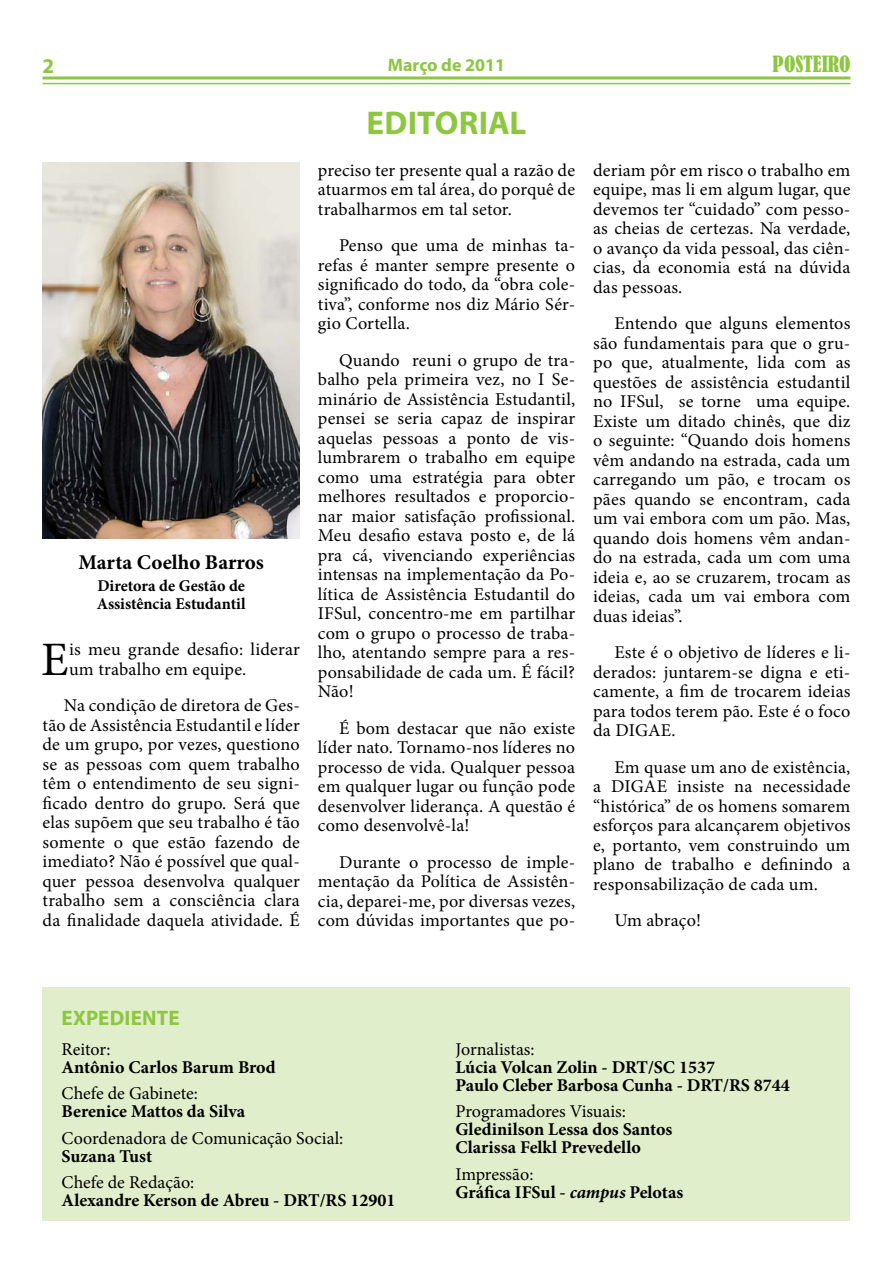
<style>
.page{position:relative;width:893px;height:1263px;background:#fff}
.page>*{position:absolute;margin:0;border:0;box-sizing:border-box;transform-origin:0 0}
.t1{font:48px "Minion Pro";color:#000}
.t2{font:700 33px "Myriad Pro";letter-spacing:.005em;color:#8dc63f}
.t3{font:700 21px "Minion Pro";color:#000}
.t4{font:700 21px "Myriad Pro";letter-spacing:.01em;color:#8dc63f}
.t5{font:condensed 21px "Bernard";color:#8dc63f}
.t6{font:18px/19.5px "Minion Pro";letter-spacing:.01em;color:#000;text-align:justify}
.t7{font:700 18px/18px "Minion Pro";color:#000}
.t8{font:700 18px "Myriad Pro";color:#8dc63f}
.t9{font:700 16.5px/18px "Minion Pro";color:#000}
.s1{font-weight:400}
.s2{font-style:italic}
</style>
<div class="page">
<hr style="left:43px;top:76px;width:807px;height:3px;background:#8dc63f">
<hr style="left:43px;top:83px;width:807px;height:1px;background:#8dc63f">
<div style="left:43px;top:986px;width:807px;height:234px;background:#e0eecb"></div>
<img style="left:43px;top:163px;width:257px;height:375px">
<p class="t4" style="left:43px;top:52px;width:13px">2</p>
<p class="t8" style="left:388px;top:53px;width:119px">Março de 2011</p>
<p class="t5" style="left:773px;top:52px;width:79px">POSTEIRO</p>
<p class="t3" style="left:78px;top:547px;width:187px">Marta Coelho Barros</p>
<p class="t9" style="left:97px;top:576px;width:150px">Diretora de Gestão de<br>Assistência Estudantil</p>
<h1 class="t1" style="left:41px;top:627px;width:29px">E</h1>
<p class="t6" style="left:69px;top:640px;width:232px">is meu grande desafio: liderar um trabalho em equipe.</p>
<p class="t6" style="left:43px;top:696px;width:259px;text-indent:21px">Na condição de diretora de Ges&shy;tão de Assistência Estudantil e líder de um grupo, por vezes, questiono se as pessoas com quem trabalho têm o entendimento de seu signi&shy;ficado dentro do grupo. Será que elas supõem que seu trabalho é tão somente o que estão fazendo de imediato? Não é possível que qual&shy;quer pessoa desenvolva qualquer trabalho sem a consciência clara da finalidade daquela atividade. É</p>
<h2 class="t2" style="left:366px;top:101px;width:162px">EDITORIAL</h2>
<p class="t6" style="left:318px;top:160px;width:259px">preciso ter presente qual a razão de atuarmos em tal área, do porquê de trabalharmos em tal setor.</p>
<p class="t6" style="left:318px;top:236px;width:259px;text-indent:21px">Penso que uma de minhas ta&shy;refas é manter sempre presente o significado do todo, da “obra cole&shy;tiva”, conforme nos diz Mário Sér&shy;gio Cortella.</p>
<p class="t6" style="left:318px;top:350px;width:259px;text-indent:21px">Quando reuni o grupo de tra&shy;balho pela primeira vez, no I Se&shy;minário de Assistência Estudantil, pensei se seria capaz de inspirar aquelas pessoas a ponto de vis&shy;lumbrarem o trabalho em equipe como uma estratégia para obter melhores resultados e proporcio&shy;nar maior satisfação profissional.<br>Meu desafio estava posto e, de lá pra cá, vivenciando experiências intensas na implementação da Po&shy;lítica de Assistência Estudantil do IFSul, concentro-me em partilhar com o grupo o processo de traba&shy;lho, atentando sempre para a res&shy;ponsabilidade de cada um. É fácil?<br>Não!</p>
<p class="t6" style="left:318px;top:718px;width:259px;text-indent:21px">É bom destacar que não existe líder nato. Tornamo-nos líderes no processo de vida. Qualquer pessoa em qualquer lugar ou função pode desenvolver liderança. A questão é como desenvolvê-la!</p>
<p class="t6" style="left:318px;top:852px;width:259px;text-indent:21px">Durante o processo de imple&shy;mentação da Política de Assistên&shy;cia, deparei-me, por diversas vezes, com dúvidas importantes que po-</p>
<p class="t6" style="left:593px;top:160px;width:259px">deriam pôr em risco o trabalho em equipe, mas li em algum lugar, que devemos ter “cuidado” com pesso&shy;as cheias de certezas. Na verdade, o avanço da vida pessoal, das ciên&shy;cias, da economia está na dúvida das pessoas.</p>
<p class="t6" style="left:593px;top:314px;width:259px;text-indent:21px">Entendo que alguns elementos são fundamentais para que o gru&shy;po que, atualmente, lida com as questões de assistência estudantil no IFSul, se torne uma equipe.<br>Existe um ditado chinês, que diz o seguinte: “Quando dois homens vêm andando na estrada, cada um carregando um pão, e trocam os pães quando se encontram, cada um vai embora com um pão. Mas, quando dois homens vêm andan&shy;do na estrada, cada um com uma ideia e, ao se cruzarem, trocam as ideias, cada um vai embora com duas ideias”.</p>
<p class="t6" style="left:593px;top:643px;width:259px;text-indent:21px">Este é o objetivo de líderes e li&shy;derados: juntarem-se digna e eti&shy;camente, a fim de trocarem ideias para todos terem pão. Este é o foco da DIGAE.</p>
<p class="t6" style="left:593px;top:757px;width:259px;text-indent:21px">Em quase um ano de existência, a DIGAE insiste na necessidade “histórica” de os homens somarem esforços para alcançarem objetivos e, portanto, vem construindo um plano de trabalho e definindo a responsabilização de cada um.</p>
<p class="t6" style="left:614px;top:911px;width:88px">Um abraço!</p>
<p class="t4" style="left:62px;top:1004px;width:119px">EXPEDIENTE</p>
<p class="t6" style="left:62px;top:1039px;width:51px">Reitor:</p>
<p class="t7" style="left:62px;top:1058px;width:216px">Antônio Carlos Barum Brod</p>
<p class="t6" style="left:62px;top:1084px;width:138px">Chefe de Gabinete:</p>
<p class="t7" style="left:62px;top:1102px;width:185px">Berenice Mattos da Silva</p>
<p class="t6" style="left:62px;top:1128px;width:283px">Coordenadora de Comunicação Social:</p>
<p class="t7" style="left:62px;top:1147px;width:92px">Suzana Tust</p>
<p class="t6" style="left:62px;top:1173px;width:134px">Chefe de Redação:</p>
<p class="t7" style="left:62px;top:1191px;width:335px">Alexandre Kerson de Abreu - DRT/RS 12901</p>
<p class="t6" style="left:455px;top:1039px;width:81px">Jornalistas:</p>
<p class="t7" style="left:455px;top:1058px;width:336px">Lúcia Volcan Zolin - DRT/SC 1537<br>Paulo Cleber Barbosa Cunha - DRT/RS 8744</p>
<p class="t6" style="left:455px;top:1102px;width:172px">Programadores Visuais:</p>
<p class="t7" style="left:455px;top:1120px;width:219px">Gledinilson Lessa dos Santos<br>Clarissa Felkl Prevedello</p>
<p class="t7" style="left:455px;top:1165px;width:229px"><span class="s1">Impressão:<br></span>Gráfica IFSul - <span class="s2">campus</span> Pelotas</p>
</div>
